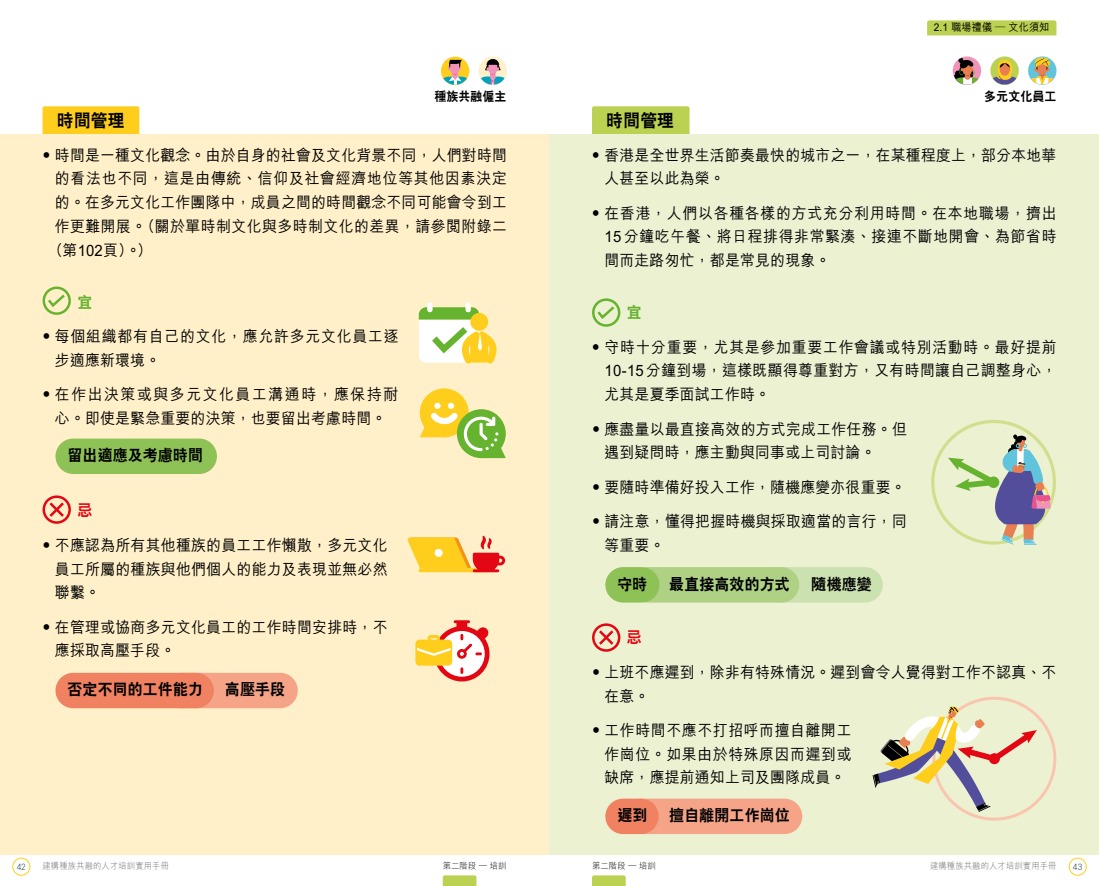
<style>
.page{position:relative;width:1099px;height:886px;background:#fff}
.page>*{position:absolute;margin:0;border:0;box-sizing:border-box;transform-origin:0 0}
.t1{font:17.5px "C Hei 2 Xbold HKSCS";letter-spacing:.015em;color:#000;scale:.95 1}
.t2{font:15.62px/23.8px "M Hei Medium HKSCS";letter-spacing:.02em;color:#000;scale:.95 1}
.t3{font:15.62px "C Hei 2 Xbold HKSCS";letter-spacing:.015em;color:#000;scale:.95 1}
.t4{font:15.62px/23.8px "M Hei Medium HKSCS";letter-spacing:.105em;color:#000;text-align:center;scale:.95 1}
.t5{font:15.62px/23.8px "M Hei Medium HKSCS";letter-spacing:.055em;color:#000;scale:.95 1}
.t6{font:15.62px "M Hei Medium HKSCS";letter-spacing:.05em;color:#000;scale:.95 1}
.t7{font:15.62px "C Hei 2 Xbold HKSCS";color:#65b32e;scale:.95 1}
.t8{font:15.62px "C Hei 2 Xbold HKSCS";color:#e30613;scale:.95 1}
.t9{font:12.5px "C Hei 2 Xbold HKSCS";letter-spacing:.015em;color:#000;scale:.95 1}
.t10{font:10.62px "M Hei Medium HKSCS";letter-spacing:.015em;color:#000;scale:.95 1}
.t11{font:8.75px "M Hei Light HKSCS";letter-spacing:.015em;color:#706f6f;scale:.95 1}
.t12{font:8.75px "M Hei Light HKSCS";letter-spacing:.015em;color:#000;scale:.95 1}
.t13{font:300 8.75px "Roboto";color:#213c47;scale:.95 1}
</style>
<div class="page">
<div style="left:0;top:134px;width:549px;height:720px;background:#fff0c9"></div>
<div style="left:549px;top:134px;width:549px;height:720px;background:#ecf1d2"></div>
<div style="left:12px;top:858px;width:18px;height:17px;border:1px solid #ffcd1c;border-radius:50%"></div>
<div style="left:1068px;top:858px;width:18px;height:17px;border:1px solid #ffcd1c;border-radius:50%"></div>
<div style="left:43px;top:106px;width:96px;height:28px;background:#ffcd1c"></div>
<div style="left:592px;top:106px;width:97px;height:28px;background:#bbd151"></div>
<div style="left:760px;top:567px;width:122px;height:35px;background:#cce1b0;border-radius:18px"></div>
<div style="left:630px;top:567px;width:169px;height:35px;background:#aed184;border-radius:18px"></div>
<div style="left:605px;top:567px;width:54px;height:35px;background:#8ec156;border-radius:18px"></div>
<div style="left:55px;top:438px;width:162px;height:36px;background:#8ec156;border-radius:18px"></div>
<div style="left:623px;top:798px;width:179px;height:36px;background:#f5a488;border-radius:18px"></div>
<div style="left:605px;top:798px;width:53px;height:36px;background:#f08262;border-radius:18px"></div>
<div style="left:163px;top:673px;width:135px;height:35px;background:#f5a488;border-radius:18px"></div>
<div style="left:55px;top:673px;width:159px;height:35px;background:#f08262;border-radius:18px"></div>
<div style="left:592px;top:298px;width:28px;height:29px;border:2px solid #65b32e;border-radius:50%"></div>
<svg style="left:595px;top:304px;width:22px;height:17px"></svg>
<div style="left:592px;top:623px;width:28px;height:29px;border:2px solid #e30613;border-radius:50%"></div>
<svg style="left:596px;top:628px;width:20px;height:19px"></svg>
<div style="left:43px;top:286px;width:28px;height:29px;border:2px solid #65b32e;border-radius:50%"></div>
<svg style="left:45px;top:292px;width:22px;height:17px"></svg>
<div style="left:43px;top:495px;width:28px;height:29px;border:2px solid #e30613;border-radius:50%"></div>
<svg style="left:47px;top:500px;width:20px;height:19px"></svg>
<svg style="left:931px;top:420px;width:125px;height:125px"></svg>
<svg style="left:872px;top:697px;width:184px;height:123px"></svg>
<div style="left:465px;top:302px;width:5px;height:10px;background:#fff;border-radius:2px"></div>
<div style="left:427px;top:302px;width:5px;height:10px;background:#fff;border-radius:2px"></div>
<svg style="left:419px;top:307px;width:78px;height:56px;background:#dfe195"></svg>
<div style="left:420px;top:388px;width:48px;height:49px;background:#ffcd1c;border-radius:50%"></div>
<svg style="left:420px;top:403px;width:86px;height:55px"></svg>
<svg style="left:407px;top:536px;width:98px;height:36px"></svg>
<svg style="left:415px;top:620px;width:74px;height:61px"></svg>
<svg style="left:927px;top:20px;width:129px;height:15px;background:#bcd256"></svg>
<svg style="left:1028px;top:57px;width:28px;height:28px"></svg>
<svg style="left:990px;top:57px;width:28px;height:28px"></svg>
<svg style="left:952px;top:57px;width:29px;height:28px"></svg>
<svg style="left:441px;top:57px;width:28px;height:28px"></svg>
<svg style="left:478px;top:57px;width:29px;height:28px"></svg>
<svg style="left:592px;top:875px;width:33px;height:11px"></svg>
<svg style="left:443px;top:875px;width:33px;height:11px"></svg>
<p class="t10" style="left:933px;top:20px;width:123px">2.1 職場禮儀 — 文化須知</p>
<p class="t9" style="left:434px;top:88px;width:77px">種族共融僱主</p>
<p class="t9" style="left:984px;top:88px;width:77px">多元文化員工</p>
<p class="t1" style="left:57px;top:109px;width:72px">時間管理</p>
<p class="t1" style="left:606px;top:109px;width:72px">時間管理</p>
<p class="t2" style="left:39px;top:142px;width:494px">• 時間是一種文化觀念。由於自身的社會及文化背景不同，人們對時間</p>
<p class="t6" style="left:55px;top:167px;width:477px">的看法也不同，這是由傳統、信仰及社會經濟地位等其他因素決定</p>
<p class="t2" style="left:55px;top:189px;width:477px">的。在多元文化工作團隊中，成員之間的時間觀念不同可能會令到工</p>
<p class="t2" style="left:55px;top:213px;width:477px">作更難開展。（關於單時制文化與多時制文化的差異，請參閱附錄二</p>
<p class="t2" style="left:48px;top:237px;width:111px">（第102頁）。）</p>
<p class="t7" style="left:77px;top:291px;width:17px">宜</p>
<p class="t5" style="left:55px;top:323px;width:363px;text-indent:-16px">• 每個組織都有自己的文化，應允許多元文化員工逐步適應新環境。</p>
<p class="t4" style="left:39px;top:381px;width:380px">• 在作出決策或與多元文化員工溝通時，應保持耐心。即使是緊急重要的決策，也要留出考慮時間。</p>
<p class="t3" style="left:68px;top:445px;width:144px">留出適應及考慮時間</p>
<p class="t8" style="left:77px;top:500px;width:17px">忌</p>
<p class="t2" style="left:55px;top:532px;width:351px;text-align:justify;text-indent:-16px">• 不應認為所有其他種族的員工工作懶散，多元文化員工所屬的種族與他們個人的能力及表現並無必然聯繫。</p>
<p class="t2" style="left:55px;top:614px;width:351px;text-indent:-16px">• 在管理或協商多元文化員工的工作時間安排時，不應採取高壓手段。</p>
<p class="t3" style="left:68px;top:679px;width:144px">否定不同的工件能力</p>
<p class="t3" style="left:225px;top:679px;width:65px">高壓手段</p>
<p class="t2" style="left:604px;top:142px;width:477px;text-indent:-16px">• 香港是全世界生活節奏最快的城市之一，在某種程度上，部分本地華人甚至以此為榮。</p>
<p class="t2" style="left:604px;top:200px;width:477px;text-align:justify;text-indent:-16px">• 在香港，人們以各種各樣的方式充分利用時間。在本地職場，擠出15分鐘吃午餐、將日程排得非常緊湊、接連不斷地開會、為節省時間而走路匆忙，都是常見的現象。</p>
<p class="t7" style="left:627px;top:302px;width:17px">宜</p>
<p class="t2" style="left:604px;top:334px;width:477px;text-align:justify;text-indent:-16px">• 守時十分重要，尤其是參加重要工作會議或特別活動時。最好提前10-15分鐘到場，這樣既顯得尊重對方，又有時間讓自己調整身心，尤其是夏季面試工作時。</p>
<p class="t2" style="left:604px;top:416px;width:320px;text-indent:-16px">• 應盡量以最直接高效的方式完成工作任務。但遇到疑問時，應主動與同事或上司討論。</p>
<p class="t2" style="left:588px;top:474px;width:335px">• 要隨時準備好投入工作，隨機應變亦很重要。</p>
<p class="t2" style="left:604px;top:508px;width:320px;text-indent:-16px">• 請注意，懂得把握時機與採取適當的言行，同等重要。</p>
<p class="t3" style="left:617px;top:573px;width:33px">守時</p>
<p class="t3" style="left:669px;top:573px;width:128px">最直接高效的方式</p>
<p class="t3" style="left:811px;top:573px;width:65px">隨機應變</p>
<p class="t8" style="left:627px;top:627px;width:17px">忌</p>
<p class="t2" style="left:604px;top:659px;width:477px;text-indent:-16px">• 上班不應遲到，除非有特殊情況。遲到會令人覺得對工作不認真、不在意。</p>
<p class="t2" style="left:604px;top:717px;width:262px;text-align:justify;text-indent:-16px">• 工作時間不應不打招呼而擅自離開工作崗位。如果由於特殊原因而遲到或缺席，應提前通知上司及團隊成員。</p>
<p class="t3" style="left:617px;top:805px;width:33px">遲到</p>
<p class="t3" style="left:669px;top:805px;width:128px">擅自離開工作崗位</p>
<p class="t13" style="left:17px;top:860px;width:11px">42</p>
<p class="t11" style="left:43px;top:860px;width:135px">建構種族共融的人才培訓實用手冊</p>
<p class="t11" style="left:930px;top:860px;width:135px">建構種族共融的人才培訓實用手冊</p>
<p class="t13" style="left:1072px;top:860px;width:12px">43</p>
<p class="t12" style="left:442px;top:860px;width:69px">第二階段 — 培訓</p>
<p class="t12" style="left:592px;top:860px;width:69px">第二階段 — 培訓</p>
</div>
